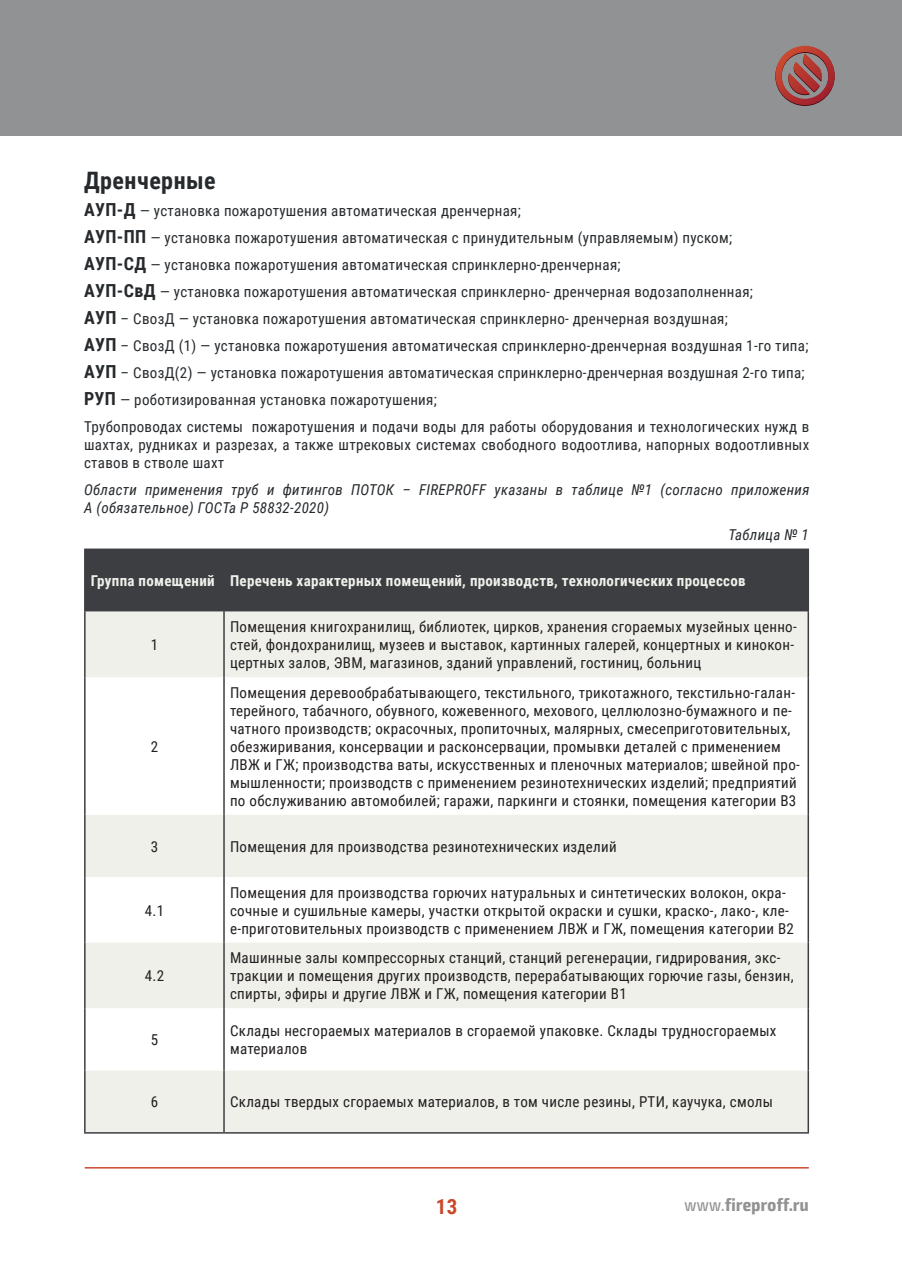
<style>
.page{position:relative;width:902px;height:1280px;background:#fff}
.page>*{position:absolute;margin:0;border:0;box-sizing:border-box;transform-origin:0 0}
.t1{font:700 24px "Roboto Condensed";letter-spacing:.02em;color:#262a2d}
.t2{font:700 21px "Roboto Condensed";color:#cb492f}
.t3{font:700 condensed 18px "Exo 2";letter-spacing:.02em;color:#919293}
.t4{font:15px/18px "Roboto Condensed";letter-spacing:.02em;color:#231f20}
.base_txt{font:15px/18px "Roboto Condensed";letter-spacing:.02em;color:#262a2d;text-align:justify}
.base_txt-2{font:italic 15px/18px "Roboto Condensed";letter-spacing:.02em;color:#262a2d}
.t5{font:700 15px "Roboto Condensed";letter-spacing:.02em;color:#f0f0eb}
.s1{font-weight:700;font-size:18px}
.s2{font-weight:400}
</style>
<div class="page">
<div style="left:0;top:0;width:901px;height:135px;background:#919293"></div>
<svg style="left:775px;top:46px;width:59px;height:60px"></svg>
<hr style="left:85px;top:1167px;width:723px;height:1px;background:#cb492f">
<div style="left:86px;top:550px;width:721px;height:62px;background:#3c3e42"></div>
<svg style="left:86px;top:612px;width:721px;height:520px"></svg>
<hr style="left:84px;top:549px;width:140px;height:1px;background:#3c3e42">
<hr style="left:224px;top:549px;width:585px;height:1px;background:#3c3e42">
<hr style="left:84px;top:550px;width:2px;height:62px;background:#3c3e42">
<hr style="left:223px;top:550px;width:2px;height:62px;background:#3c3e42">
<hr style="left:807px;top:550px;width:2px;height:62px;background:#3c3e42">
<hr style="left:223px;top:612px;width:2px;height:65px;background:#3c3e42">
<hr style="left:223px;top:677px;width:2px;height:138px;background:#3c3e42">
<hr style="left:223px;top:815px;width:2px;height:62px;background:#3c3e42">
<hr style="left:223px;top:877px;width:2px;height:66px;background:#3c3e42">
<hr style="left:223px;top:943px;width:2px;height:65px;background:#3c3e42">
<hr style="left:223px;top:1008px;width:2px;height:62px;background:#3c3e42">
<hr style="left:223px;top:1070px;width:2px;height:62px;background:#3c3e42">
<hr style="left:84px;top:612px;width:2px;height:65px;background:#3c3e42">
<hr style="left:807px;top:612px;width:2px;height:65px;background:#3c3e42">
<hr style="left:84px;top:677px;width:2px;height:138px;background:#3c3e42">
<hr style="left:807px;top:677px;width:2px;height:138px;background:#3c3e42">
<hr style="left:84px;top:815px;width:2px;height:62px;background:#3c3e42">
<hr style="left:807px;top:815px;width:2px;height:62px;background:#3c3e42">
<hr style="left:84px;top:877px;width:2px;height:66px;background:#3c3e42">
<hr style="left:807px;top:877px;width:2px;height:66px;background:#3c3e42">
<hr style="left:84px;top:943px;width:2px;height:65px;background:#3c3e42">
<hr style="left:807px;top:943px;width:2px;height:65px;background:#3c3e42">
<hr style="left:84px;top:1008px;width:2px;height:62px;background:#3c3e42">
<hr style="left:807px;top:1008px;width:2px;height:62px;background:#3c3e42">
<hr style="left:84px;top:1070px;width:2px;height:62px;background:#3c3e42">
<hr style="left:807px;top:1070px;width:2px;height:62px;background:#3c3e42">
<hr style="left:84px;top:1132px;width:140px;height:2px;background:#3c3e42">
<hr style="left:224px;top:1132px;width:585px;height:2px;background:#3c3e42">
<h4 class="t1" style="left:84px;top:163px;width:133px">Дренчерные</h4>
<p class="base_txt" style="left:84px;top:201px;width:438px"><span class="s1">АУП-Д</span> — установка пожаротушения автоматическая дренчерная;</p>
<p class="base_txt" style="left:84px;top:228px;width:649px"><span class="s1">AУП-ПП</span> — установка пожаротушения автоматическая с принудительным (управляемым) пуском;</p>
<p class="base_txt" style="left:84px;top:255px;width:538px"><span class="s1">АУП-СД</span> — установка пожаротушения автоматическая спринклерно-дренчерная;</p>
<p class="base_txt" style="left:84px;top:282px;width:670px"><span class="s1">AУП-СвД</span> — установка пожаротушения автоматическая спринклерно- дренчерная водозаполненная;</p>
<p class="base_txt" style="left:84px;top:309px;width:645px"><span class="s1">AУП</span> – CвoзД — установка пожаротушения автоматическая спринклерно- дренчерная воздушная;</p>
<p class="base_txt" style="left:84px;top:336px;width:725px"><span class="s1">AУП</span> – CвoзД (1) — установка пожаротушения автоматическая спринклерно-дренчерная воздушная 1-гo типа;</p>
<p class="base_txt" style="left:84px;top:363px;width:722px"><span class="s1">AУП</span> – CвoзД(2) — установка пожаротушения автоматическая спринклерно-дренчерная воздушная 2-гo типа;</p>
<p class="base_txt" style="left:84px;top:390px;width:354px"><span class="s1">PУП</span> — роботизированная установка пожаротушения;</p>
<p class="base_txt" style="left:84px;top:417px;width:726px">Трубопроводах системы пожаротушения и подачи воды для работы оборудования и технологических нужд в шахтах, рудниках и разрезах, а также штрековых системах свободного водоотлива, напорных водоотливных ставов в стволе шахт</p>
<p class="base_txt-2" style="left:84px;top:480px;width:726px">Области применения труб и фитингов ПОТОК – FIREPROFF указаны в таблице №1 (согласно приложения<br>А (обязательное) ГОСТа Р 58832-2020)</p>
<p class="base_txt-2" style="left:728px;top:525px;width:82px">Таблица № 1</p>
<p class="t5" style="left:91px;top:570px;width:125px">Группа помещений</p>
<p class="t5" style="left:230px;top:570px;width:517px">Перечень характерных помещений, производств, технологических процессов</p>
<p class="t4" style="left:151px;top:635px;width:9px">1</p>
<p class="t4" style="left:151px;top:737px;width:9px">2</p>
<p class="t4" style="left:230px;top:617px;width:568px">Помещения книгохранилищ, библиотек, цирков, хранения сгораемых музейных ценно&shy;стей, фондохранилищ, музеев и выставок, картинных галерей, концертных и кинокон&shy;цертных залов, ЭВМ, магазинов, зданий управлений, гостиниц, больниц</p>
<p class="t4" style="left:230px;top:683px;width:571px">Помещения деревообрабатывающего, текстильного, трикотажного, текстильно-галан&shy;терейного, табачного, обувного, кожевенного, мехового, целлюлозно-бумажного и пе&shy;чатного производств; окрасочных, пропиточных, малярных, смесеприготовительных, обезжиривания, консервации и расконсервации, промывки деталей с применением ЛВЖ и ГЖ; производства ваты, искусственных и пленочных материалов; швейной про&shy;мышленности; производств с применением резинотехнических изделий; предприятий по обслуживанию автомобилей; гаражи, паркинги и стоянки, помещения категории В3</p>
<p class="t4" style="left:151px;top:837px;width:9px">3</p>
<p class="t4" style="left:230px;top:837px;width:388px">Помещения для производства резинотехнических изделий</p>
<p class="t4" style="left:145px;top:901px;width:21px">4.1</p>
<p class="t4" style="left:145px;top:966px;width:21px">4.2</p>
<p class="t4" style="left:230px;top:883px;width:565px">Помещения для производства горючих натуральных и синтетических волокон, окра&shy;сочные и сушильные камеры, участки открытой окраски и сушки, краско-, лако-, кле&shy;е-приготовительных производств с применением ЛВЖ и ГЖ, помещения категории В2</p>
<p class="t4" style="left:230px;top:948px;width:565px">Машинные залы компрессорных станций, станций регенерации, гидрирования, экс&shy;тракции и помещения других производств, перерабатывающих горючие газы, бензин, спирты, эфиры и другие ЛВЖ и ГЖ, помещения категории В1</p>
<p class="t4" style="left:151px;top:1030px;width:9px">5</p>
<p class="t4" style="left:230px;top:1021px;width:548px">Склады несгораемых материалов в сгораемой упаковке. Склады трудносгораемых материалов</p>
<p class="t4" style="left:151px;top:1092px;width:9px">6</p>
<p class="t4" style="left:230px;top:1092px;width:544px">Склады твердых сгораемых материалов, в том числе резины, РТИ, каучука, смолы</p>
<h2 class="t2" style="left:436px;top:1192px;width:23px">13</h2>
<p class="t3" style="left:684px;top:1194px;width:126px"><span class="s2">www.</span>fireproff.ru</p>
</div>
